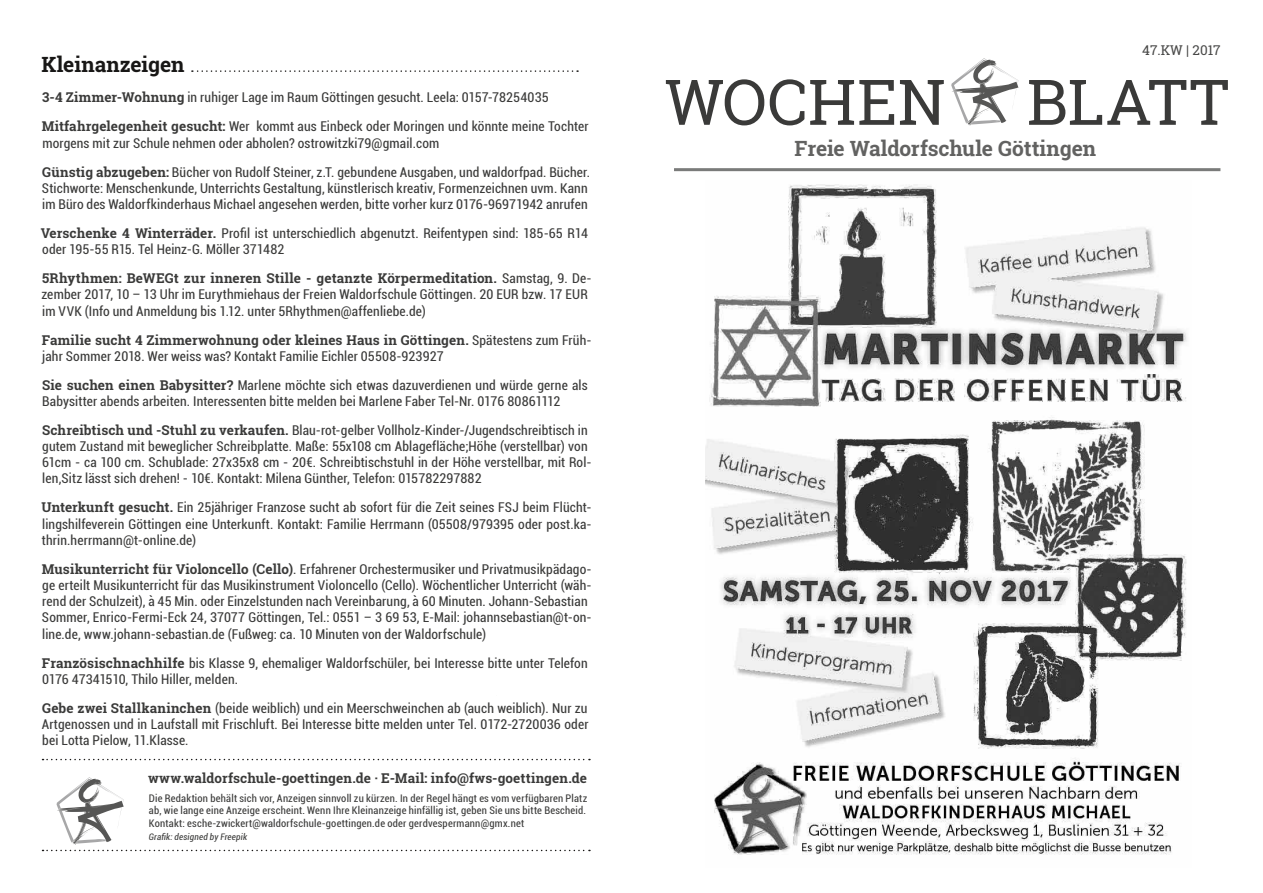
<style>
.page{position:relative;width:1263px;height:893px;background:#fff}
.page>*{position:absolute;margin:0;border:0;box-sizing:border-box;transform-origin:0 0}
.t1{font:63px "Roboto Slab";letter-spacing:.005em;color:#3a3a39}
.t2{font:700 21px "Roboto Slab";letter-spacing:-.005em;color:#626261}
.t3{font:700 21px "Roboto Slab";letter-spacing:-.005em;color:#181716}
.t4{font:condensed 13.5px/16.2px "Roboto";letter-spacing:.01em;color:#3a3a39}
.t5{font:700 13.5px "Roboto Slab";letter-spacing:.01em;color:#3a3a39}
.t6{font:13.5px "Roboto Slab";color:#484847}
.t7{font:condensed 10.5px/12.6px "Roboto";letter-spacing:.02em;color:#3a3a39;text-align:justify}
.t8{font:italic condensed 9px "Roboto";letter-spacing:.025em;color:#3a3a39}
.s1{font-family:"Roboto Slab";font-weight:700;font-stretch:normal}
.s2{font-family:"Roboto";font-weight:400;font-stretch:condensed}
</style>
<div class="page">
<svg style="left:43px;top:777px;width:547px;height:74px"></svg>
<svg style="left:43px;top:758px;width:547px;height:2px"></svg>
<svg style="left:951px;top:58px;width:68px;height:68px"></svg>
<hr style="left:674px;top:168px;width:546px;height:3px;background:#7a7b7a">
<svg style="left:192px;top:70px;width:386px;height:2px"></svg>
<img style="left:705px;top:184px;width:482px;height:671px">
<h2 class="t3" style="left:42px;top:50px;width:144px">Kleinanzeigen</h2>
<p class="t4" style="left:42px;top:83px;width:548px;line-height:29px"><span class="s1">3-4 Zimmer-Wohnung</span> in ruhiger Lage im Raum Göttingen gesucht. Leela: 0157-78254035<br><span class="s1">Mitfahrgelegenheit gesucht:</span> Wer kommt aus Einbeck oder Moringen und könnte meine Tochter</p>
<p class="t4" style="left:42px;top:128px;width:549px;line-height:29px">morgens mit zur Schule nehmen oder abholen? ostrowitzki79@gmail.com<br><span class="s1">Günstig abzugeben:</span> Bücher von Rudolf Steiner, z.T. gebundene Ausgaben, und waldorfpad. Bücher.</p>
<p class="t4" style="left:42px;top:179px;width:547px">Stichworte: Menschenkunde, Unterrichts Gestaltung, künstlerisch kreativ, Formenzeichnen uvm. Kann im Büro des Waldorfkinderhaus Michael angesehen werden, bitte vorher kurz 0176-96971942 anrufen</p>
<p class="t4" style="left:41px;top:225px;width:549px"><span class="s1">Verschenke 4 Winterräder.</span> Profil ist unterschiedlich abgenutzt. Reifentypen sind: 185-65 R14 oder 195-55 R15. Tel Heinz-G. Möller 371482</p>
<p class="t5" style="left:42px;top:269px;width:551px">5Rhythmen: BeWEGt zur inneren Stille - getanzte Körpermeditation. <span class="s2">Samstag, 9. De-</span></p>
<p class="t4" style="left:41px;top:286px;width:548px">zember 2017, 10 – 13 Uhr im Eurythmiehaus der Freien Waldorfschule Göttingen. 20 EUR bzw. 17 EUR im VVK (Info und Anmeldung bis 1.12. unter 5Rhythmen@affenliebe.de)</p>
<p class="t5" style="left:42px;top:330px;width:551px">Familie sucht 4 Zimmerwohnung oder kleines Haus in Göttingen. <span class="s2">Spätestens zum Früh-</span></p>
<p class="t4" style="left:42px;top:341px;width:547px;line-height:29px">jahr Sommer 2018. Wer weiss was? Kontakt Familie Eichler 05508-923927<br><span class="s1">Sie suchen einen Babysitter?</span> Marlene möchte sich etwas dazuverdienen und würde gerne als</p>
<p class="t4" style="left:42px;top:386px;width:547px;line-height:29px">Babysitter abends arbeiten. Interessenten bitte melden bei Marlene Faber Tel-Nr. 0176 80861112<br><span class="s1">Schreibtisch und -Stuhl zu verkaufen.</span> Blau-rot-gelber Vollholz-Kinder-/Jugendschreibtisch in</p>
<p class="t4" style="left:42px;top:438px;width:551px">gutem Zustand mit beweglicher Schreibplatte. Maße: 55x108 cm Ablagefläche;Höhe (verstellbar) von<br>61cm - ca 100 cm. Schublade: 27x35x8 cm - 20€. Schreibtischstuhl in der Höhe verstellbar, mit Rol&shy;len,Sitz lässt sich drehen! - 10€. Kontakt: Milena Günther, Telefon: 015782297882</p>
<p class="t4" style="left:42px;top:499px;width:551px;text-align:justify"><span class="s1">Unterkunft gesucht.</span> Ein 25jähriger Franzose sucht ab sofort für die Zeit seines FSJ beim Flücht&shy;lingshilfeverein Göttingen eine Unterkunft. Kontakt: Familie Herrmann (05508/979395 oder post.ka&shy;thrin.herrmann@t-online.de)</p>
<p class="t4" style="left:42px;top:560px;width:551px"><span class="s1">Musikunterricht für Violoncello (Cello)</span>. Erfahrener Orchestermusiker und Privatmusikpädago&shy;ge erteilt Musikunterricht für das Musikinstrument Violoncello (Cello). Wöchentlicher Unterricht (wäh&shy;rend der Schulzeit), à 45 Min. oder Einzelstunden nach Vereinbarung, à 60 Minuten. Johann-Sebastian Sommer, Enrico-Fermi-Eck 24, 37077 Göttingen, Tel.: 0551 – 3 69 53, E-Mail: johannsebastian@t-on&shy;line.de, www.johann-sebastian.de (Fußweg: ca. 10 Minuten von der Waldorfschule)</p>
<p class="t4" style="left:42px;top:654px;width:547px"><span class="s1">Französischnachhilfe</span> bis Klasse 9, ehemaliger Waldorfschüler, bei Interesse bitte unter Telefon<br>0176 47341510, Thilo Hiller, melden.</p>
<p class="t4" style="left:42px;top:699px;width:548px;text-align:justify"><span class="s1">Gebe zwei Stallkaninchen</span> (beide weiblich) und ein Meerschweinchen ab (auch weiblich). Nur zu Artgenossen und in Laufstall mit Frischluft. Bei Interesse bitte melden unter Tel. 0172-2720036 oder bei Lotta Pielow, 11.Klasse.</p>
<p class="t5" style="left:148px;top:768px;width:440px">www.waldorfschule-goettingen.de · E-Mail: info@fws-goettingen.de</p>
<p class="t7" style="left:149px;top:791px;width:440px">Die Redaktion behält sich vor, Anzeigen sinnvoll zu kürzen. In der Regel hängt es vom verfügbaren Platz ab, wie lange eine Anzeige erscheint. Wenn Ihre Kleinanzeige hinfällig ist, geben Sie uns bitte Bescheid.<br>Kontakt: esche-zwickert@waldorfschule-goettingen.de oder gerdvespermann@gmx.net</p>
<p class="t8" style="left:149px;top:830px;width:100px">Grafik: designed by Freepik</p>
<p class="t6" style="left:1142px;top:41px;width:80px">47.KW | 2017</p>
<h1 class="t1" style="left:665px;top:59px;width:282px">WOCHEN</h1>
<h1 class="t1" style="left:1027px;top:59px;width:204px">BLATT</h1>
<h2 class="t2" style="left:794px;top:134px;width:303px">Freie Waldorfschule Göttingen</h2>
</div>
